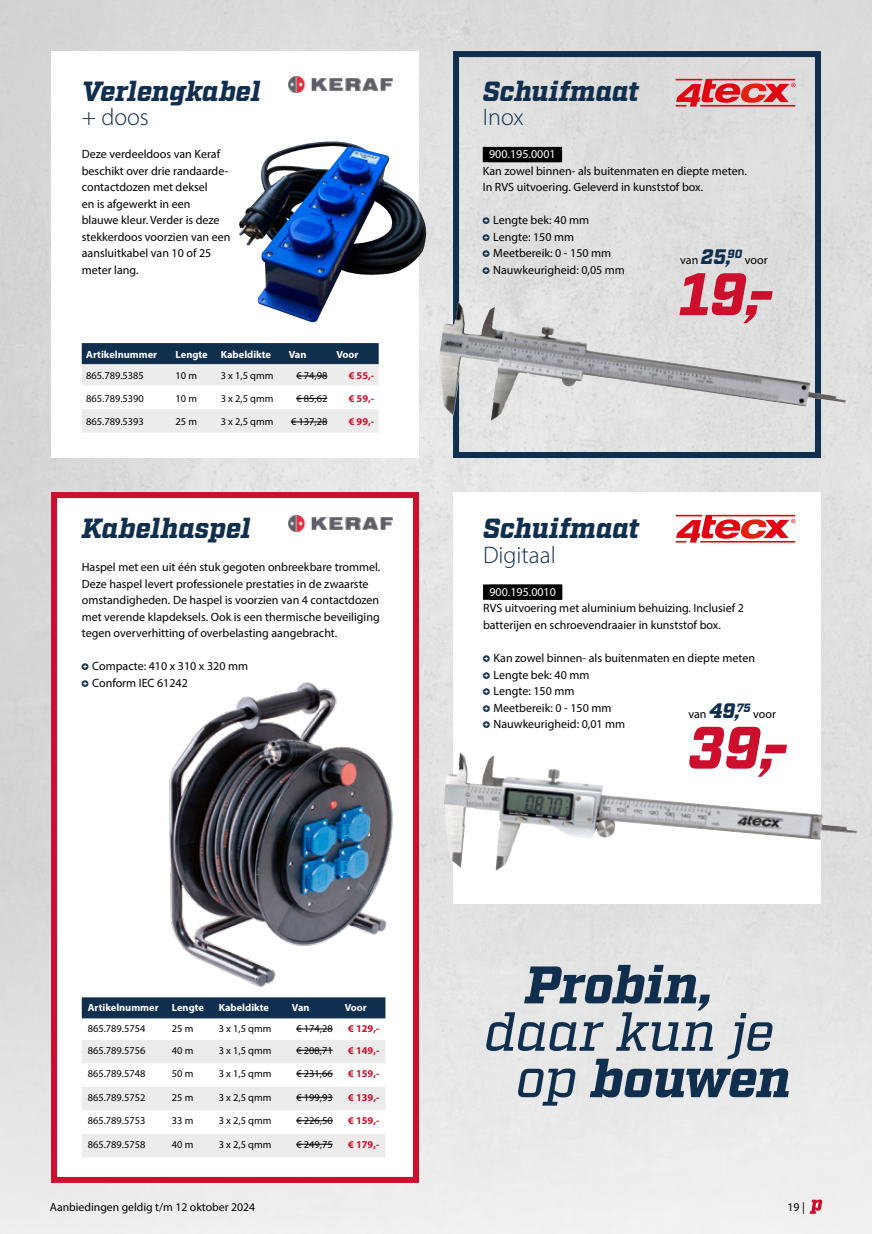
<style>
.page{position:relative;width:872px;height:1234px;background:#fff}
.page>*{position:absolute;margin:0;border:0;box-sizing:border-box;transform-origin:0 0}
.prijsblokje{font:italic 900 59.7px "Factoria";color:#cd0e2d}
.kop_blauw{font:italic 900 27.75px "Factoria";letter-spacing:-.01em;color:#102e4e}
.subkop_blauw{font:300 24px "Myriad Pro";color:#102e4e}
.body{font:12px/16.5px "Myriad Pro";color:#000}
.opsomming{font:12px "Myriad Pro";color:#000}
.artikelnummer{font:12px "Myriad Pro";color:#fff}
.prijsblokje-2{font:12px "Myriad Pro";color:#000}
.t1{font:11.7px "Myriad Pro";color:#000}
.celartnr{font:10.35px "Myriad Pro";color:#000}
.celbody{font:10.35px "Myriad Pro";color:#000}
.celheader{font:700 10.35px "Myriad Pro";color:#fff}
.celprijsvan{font:10.35px "Myriad Pro";color:#000}
.celprijsvoor{font:700 10.35px "Myriad Pro";color:#cd0e2d}
.s1{font-family:"Probin";font-size:18px;color:#102e4e}
.s2{font-family:"Factoria";font-weight:900;font-style:italic;font-size:21px;color:#102e4e}
</style>
<div class="page">
<img style="left:1px;top:0;width:871px;height:1233px">
<hr style="left:0;top:0;width:1px;height:1233px;background:#102e4e">
<img style="left:0;top:1183px;width:1px;height:50px">
<div style="left:51px;top:51px;width:368px;height:407px;background:#fff"></div>
<div style="left:453px;top:51px;width:368px;height:407px;border:6px solid #102e4e"></div>
<div style="left:453px;top:492px;width:368px;height:411px;background:#fff"></div>
<div style="left:51px;top:492px;width:368px;height:690px;background:#fff;border:6px solid #cd0e2d"></div>
<svg style="left:82px;top:997px;width:303px;height:160px"></svg>
<hr style="left:296px;top:1028px;width:37px;height:1px;background:#000">
<hr style="left:296px;top:1049px;width:37px;height:1px;background:#000">
<hr style="left:296px;top:1073px;width:37px;height:1px;background:#000">
<hr style="left:296px;top:1096px;width:37px;height:1px;background:#000">
<hr style="left:296px;top:1120px;width:37px;height:1px;background:#000">
<hr style="left:296px;top:1143px;width:37px;height:1px;background:#000">
<img style="left:169px;top:682px;width:224px;height:305px">
<svg style="left:485px;top:964px;width:304px;height:141px;background:#adb5bd"></svg>
<img style="left:288px;top:515px;width:104px;height:16px">
<img style="left:288px;top:76px;width:104px;height:17px">
<img style="left:239px;top:141px;width:189px;height:181px">
<svg style="left:82px;top:343px;width:297px;height:89px"></svg>
<hr style="left:296px;top:375px;width:31px;height:1px;background:#000">
<hr style="left:296px;top:398px;width:31px;height:1px;background:#000">
<hr style="left:291px;top:421px;width:36px;height:1px;background:#000">
<div style="left:483px;top:147px;width:79px;height:15px;background:#000"></div>
<img style="left:438px;top:301px;width:408px;height:120px">
<div style="left:483px;top:584px;width:79px;height:15px;background:#000"></div>
<img style="left:443px;top:751px;width:414px;height:119px">
<svg style="left:675px;top:79px;width:120px;height:28px;background:#df6f74"></svg>
<svg style="left:675px;top:514px;width:120px;height:28px"></svg>
<hr style="left:712px;top:514px;width:83px;height:2px;background:#e20413">
<hr style="left:675px;top:514px;width:27px;height:2px;background:#e20413">
<svg style="left:809px;top:1199px;width:13px;height:14px"></svg>
<p class="kop_blauw" style="left:82px;top:74px;width:181px">Verlengkabel</p>
<p class="subkop_blauw" style="left:82px;top:103px;width:69px">+ doos</p>
<p class="body" style="left:82px;top:146px;width:148px">Deze verdeeldoos van Keraf beschikt over drie randaarde-</p>
<p class="body" style="left:82px;top:179px;width:150px">contactdozen met deksel<br>en is afgewerkt in een<br>blauwe kleur. Verder is deze stekkerdoos voorzien van een aansluitkabel van 10 of 25 meter lang.</p>
<p class="celheader" style="left:86px;top:348px;width:72px">Artikelnummer</p>
<p class="celheader" style="left:176px;top:348px;width:34px">Lengte</p>
<p class="celheader" style="left:221px;top:348px;width:52px">Kabeldikte</p>
<p class="celheader" style="left:289px;top:348px;width:19px">Van</p>
<p class="celheader" style="left:336px;top:348px;width:24px">Voor</p>
<p class="celartnr" style="left:86px;top:369px;width:59px">865.789.5385</p>
<p class="celbody" style="left:176px;top:369px;width:23px">10 m</p>
<p class="celbody" style="left:221px;top:369px;width:54px">3 x 1,5 qmm</p>
<p class="celprijsvan" style="left:296px;top:369px;width:33px">€ 74,98</p>
<p class="celprijsvoor" style="left:349px;top:369px;width:27px">€ 55,-</p>
<p class="celartnr" style="left:86px;top:392px;width:59px">865.789.5390</p>
<p class="celbody" style="left:176px;top:392px;width:23px">10 m</p>
<p class="celbody" style="left:221px;top:392px;width:54px">3 x 2,5 qmm</p>
<p class="celprijsvan" style="left:296px;top:392px;width:33px">€ 85,62</p>
<p class="celprijsvoor" style="left:349px;top:391px;width:27px">€ 59,-</p>
<p class="celartnr" style="left:86px;top:415px;width:59px">865.789.5393</p>
<p class="celbody" style="left:176px;top:415px;width:23px">25 m</p>
<p class="celbody" style="left:221px;top:415px;width:54px">3 x 2,5 qmm</p>
<p class="celprijsvan" style="left:291px;top:415px;width:38px">€ 137,28</p>
<p class="celprijsvoor" style="left:349px;top:415px;width:27px">€ 99,-</p>
<p class="kop_blauw" style="left:82px;top:511px;width:171px">Kabelhaspel</p>
<p class="body" style="left:82px;top:558px;width:300px">Haspel met een uit één stuk gegoten onbreekbare trommel.<br>Deze haspel levert professionele prestaties in de zwaarste omstandigheden. De haspel is voorzien van 4 contactdozen met verende klapdeksels. Ook is een thermische beveiliging tegen oververhitting of overbelasting aangebracht.</p>
<p class="opsomming" style="left:82px;top:658px;width:168px"><span class="s1">•</span> Compacte: 410 x 310 x 320 mm</p>
<p class="opsomming" style="left:82px;top:675px;width:108px"><span class="s1">•</span> Conform IEC 61242</p>
<p class="celheader" style="left:88px;top:1000px;width:72px">Artikelnummer</p>
<p class="celheader" style="left:172px;top:1000px;width:34px">Lengte</p>
<p class="celheader" style="left:219px;top:1000px;width:52px">Kabeldikte</p>
<p class="celheader" style="left:292px;top:1000px;width:19px">Van</p>
<p class="celheader" style="left:345px;top:1000px;width:24px">Voor</p>
<p class="celartnr" style="left:88px;top:1022px;width:59px">865.789.5754</p>
<p class="celbody" style="left:172px;top:1022px;width:23px">25 m</p>
<p class="celbody" style="left:219px;top:1022px;width:54px">3 x 1,5 qmm</p>
<p class="celprijsvan" style="left:296px;top:1022px;width:38px">€ 174,28</p>
<p class="celprijsvoor" style="left:348px;top:1021px;width:33px">€ 129,-</p>
<p class="celartnr" style="left:88px;top:1043px;width:59px">865.789.5756</p>
<p class="celbody" style="left:172px;top:1043px;width:23px">40 m</p>
<p class="celbody" style="left:219px;top:1043px;width:54px">3 x 1,5 qmm</p>
<p class="celprijsvan" style="left:296px;top:1043px;width:38px">€ 208,71</p>
<p class="celprijsvoor" style="left:348px;top:1043px;width:33px">€ 149,-</p>
<p class="celartnr" style="left:88px;top:1067px;width:59px">865.789.5748</p>
<p class="celbody" style="left:172px;top:1067px;width:23px">50 m</p>
<p class="celbody" style="left:219px;top:1067px;width:54px">3 x 1,5 qmm</p>
<p class="celprijsvan" style="left:296px;top:1067px;width:38px">€ 231,66</p>
<p class="celprijsvoor" style="left:348px;top:1066px;width:33px">€ 159,-</p>
<p class="celartnr" style="left:88px;top:1090px;width:59px">865.789.5752</p>
<p class="celbody" style="left:172px;top:1090px;width:23px">25 m</p>
<p class="celbody" style="left:219px;top:1090px;width:54px">3 x 2,5 qmm</p>
<p class="celprijsvan" style="left:296px;top:1090px;width:38px">€ 199,93</p>
<p class="celprijsvoor" style="left:348px;top:1090px;width:33px">€ 139,-</p>
<p class="celartnr" style="left:88px;top:1114px;width:59px">865.789.5753</p>
<p class="celbody" style="left:172px;top:1114px;width:23px">33 m</p>
<p class="celbody" style="left:219px;top:1114px;width:54px">3 x 2,5 qmm</p>
<p class="celprijsvan" style="left:296px;top:1114px;width:38px">€ 226,50</p>
<p class="celprijsvoor" style="left:348px;top:1113px;width:33px">€ 159,-</p>
<p class="celartnr" style="left:88px;top:1137px;width:59px">865.789.5758</p>
<p class="celbody" style="left:172px;top:1137px;width:23px">40 m</p>
<p class="celbody" style="left:219px;top:1137px;width:54px">3 x 2,5 qmm</p>
<p class="celprijsvan" style="left:296px;top:1137px;width:38px">€ 249,75</p>
<p class="celprijsvoor" style="left:348px;top:1137px;width:33px">€ 179,-</p>
<p class="kop_blauw" style="left:483px;top:74px;width:158px">Schuifmaat</p>
<p class="subkop_blauw" style="left:483px;top:103px;width:43px">Inox</p>
<p class="artikelnummer" style="left:489px;top:147px;width:68px">900.195.0001</p>
<p class="body" style="left:483px;top:162px;width:265px">Kan zowel binnen- als buitenmaten en diepte meten.<br>In RVS uitvoering. Geleverd in kunststof box.</p>
<p class="opsomming" style="left:483px;top:213px;width:108px"><span class="s1">•</span> Lengte bek: 40 mm</p>
<p class="opsomming" style="left:483px;top:229px;width:93px"><span class="s1">•</span> Lengte: 150 mm</p>
<p class="opsomming" style="left:483px;top:246px;width:130px"><span class="s1">•</span> Meetbereik: 0 - 150 mm</p>
<p class="opsomming" style="left:483px;top:262px;width:144px"><span class="s1">•</span> Nauwkeurigheid: 0,05 mm</p>
<p class="prijsblokje-2" style="left:680px;top:252px;width:89px">van <span class="s2">25,</span><sup>90</sup> voor</p>
<p class="prijsblokje" style="left:680px;top:258px;width:96px">19,-</p>
<p class="kop_blauw" style="left:483px;top:511px;width:158px">Schuifmaat</p>
<p class="subkop_blauw" style="left:483px;top:540px;width:74px">Digitaal</p>
<p class="artikelnummer" style="left:489px;top:584px;width:68px">900.195.0010</p>
<p class="body" style="left:483px;top:600px;width:262px">RVS uitvoering met aluminium behuizing. Inclusief 2 batterijen en schroevendraaier in kunststof box.</p>
<p class="opsomming" style="left:483px;top:650px;width:273px"><span class="s1">•</span> Kan zowel binnen- als buitenmaten en diepte meten</p>
<p class="opsomming" style="left:483px;top:667px;width:108px"><span class="s1">•</span> Lengte bek: 40 mm</p>
<p class="opsomming" style="left:483px;top:683px;width:93px"><span class="s1">•</span> Lengte: 150 mm</p>
<p class="opsomming" style="left:483px;top:700px;width:130px"><span class="s1">•</span> Meetbereik: 0 - 150 mm</p>
<p class="opsomming" style="left:483px;top:716px;width:144px"><span class="s1">•</span> Nauwkeurigheid: 0,01 mm</p>
<p class="prijsblokje-2" style="left:688px;top:706px;width:89px">van <span class="s2">49,</span><sup>75</sup> voor</p>
<p class="prijsblokje" style="left:688px;top:711px;width:102px">39,-</p>
<p class="t1" style="left:50px;top:1199px;width:207px">Aanbiedingen geldig t/m 12 oktober 2024</p>
<p class="t1" style="left:787px;top:1199px;width:19px">19 |</p>
</div>
